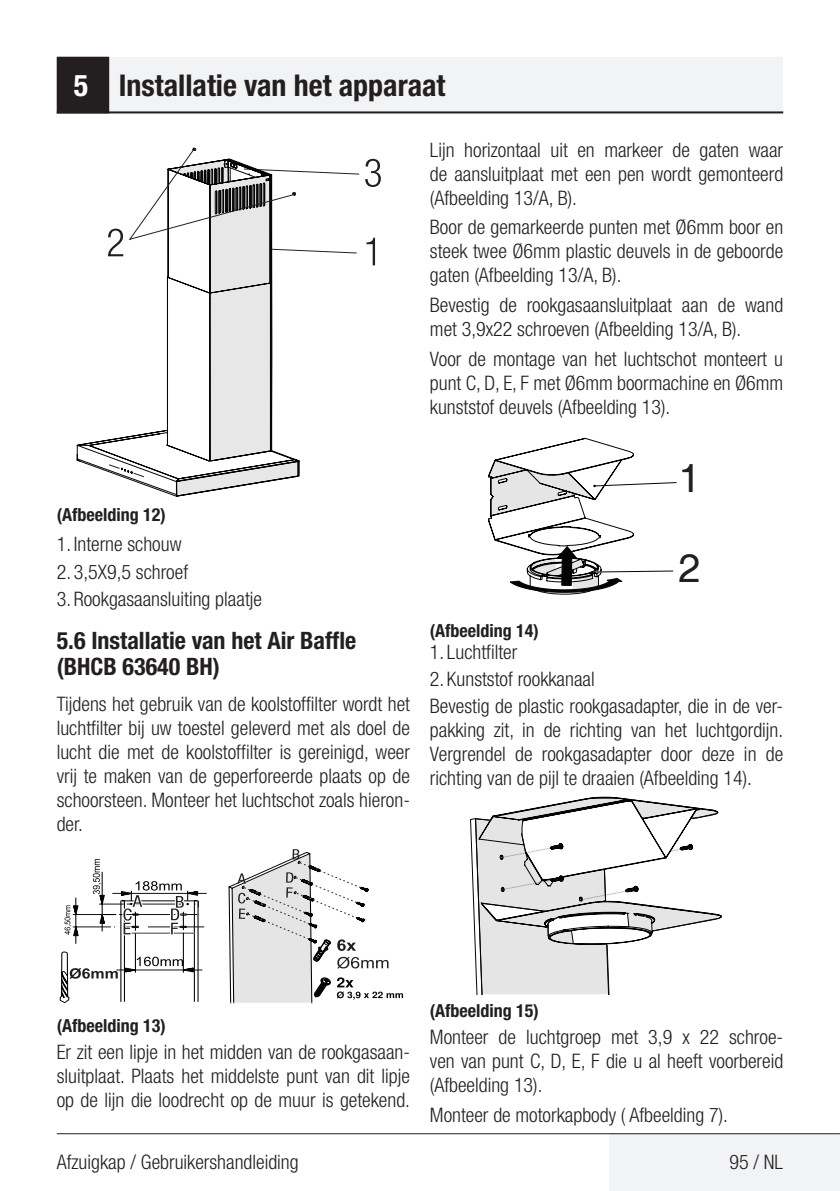
<style>
.page{position:relative;width:840px;height:1191px;background:#fff}
.page>*{position:absolute;margin:0;border:0;box-sizing:border-box;transform-origin:0 0}
.t1{font:39.8px "Helvetica";color:#231f20}
.Unite_Baslik_Icerik{font:700 condensed 30px "Helvetica Neue LT Pro";color:#231f20}
.Alt_Baslik_Icerik{font:700 condensed 24px/26px "Helvetica Neue LT Pro";color:#231f20}
.Duz_Metin{font:300 condensed 20px/24px "Helvetica Neue LT Pro";color:#231f20;text-align:justify}
.Tablo_yazi_baslik{font:700 condensed 18px "Helvetica Neue LT Pro";color:#231f20}
.s1{color:#fff}
</style>
<div class="page">
<div style="left:57px;top:57px;width:725px;height:56px;background:#f2f3f4"></div>
<hr style="left:57px;top:111px;width:725px;height:2px;background:#231f20">
<div style="left:58px;top:58px;width:50px;height:54px;background:#231f20"></div>
<div style="left:57px;top:57px;width:52px;height:56px;border:2px solid #231f20"></div>
<div style="left:609px;top:1133px;width:230px;height:58px;background:#f2f3f4"></div>
<hr style="left:57px;top:1133px;width:782px;height:1px;background:#231f20">
<svg style="left:77px;top:439px;width:104px;height:58px"></svg>
<svg style="left:365px;top:159px;width:15px;height:28px"></svg>
<svg style="left:366px;top:238px;width:9px;height:27px"></svg>
<svg style="left:108px;top:148px;width:251px;height:348px"></svg>
<svg style="left:228px;top:849px;width:175px;height:154px"></svg>
<svg style="left:60px;top:859px;width:146px;height:144px"></svg>
<svg style="left:488px;top:438px;width:188px;height:156px"></svg>
<svg style="left:491px;top:797px;width:230px;height:124px"></svg>
<svg style="left:470px;top:818px;width:241px;height:176px"></svg>
<svg style="left:500px;top:848px;width:182px;height:52px"></svg>
<p class="Unite_Baslik_Icerik" style="left:74px;top:67px;width:373px"><span class="s1">5</span> Installatie van het apparaat</p>
<p class="Duz_Metin" style="left:429px;top:137px;width:354px">Lijn horizontaal uit en markeer de gaten waar de aansluitplaat met een pen wordt gemonteerd (Afbeelding 13/A, B).</p>
<p class="Duz_Metin" style="left:429px;top:215px;width:354px">Boor de gemarkeerde punten met Ø6mm boor en steek twee Ø6mm plastic deuvels in de geboorde gaten (Afbeelding 13/A, B).</p>
<p class="Duz_Metin" style="left:429px;top:293px;width:354px">Bevestig de rookgasaansluitplaat aan de wand met 3,9x22 schroeven (Afbeelding 13/A, B).</p>
<p class="Duz_Metin" style="left:429px;top:346px;width:354px">Voor de montage van het luchtschot monteert u punt C, D, E, F met Ø6mm boormachine en Ø6mm kunststof deuvels (Afbeelding 13).</p>
<p class="Tablo_yazi_baslik" style="left:57px;top:504px;width:110px">(Afbeelding 12)</p>
<p class="Duz_Metin" style="left:57px;top:531px;width:126px">1. Interne schouw</p>
<p class="Duz_Metin" style="left:57px;top:559px;width:133px">2. 3,5X9,5 schroef</p>
<p class="Duz_Metin" style="left:57px;top:587px;width:207px">3. Rookgasaansluiting plaatje</p>
<p class="Alt_Baslik_Icerik" style="left:57px;top:627px;width:301px">5.6 Installatie van het Air Baffle (BHCB 63640 BH)</p>
<p class="Duz_Metin" style="left:57px;top:691px;width:354px">Tijdens het gebruik van de koolstoffilter wordt het luchtfilter bij uw toestel geleverd met als doel de lucht die met de koolstoffilter is gereinigd, weer vrij te maken van de geperforeerde plaats op de schoorsteen. Monteer het luchtschot zoals hieron&shy;der.</p>
<p class="t1" style="left:678px;top:455px;width:24px">1</p>
<p class="t1" style="left:678px;top:545px;width:24px">2</p>
<p class="Tablo_yazi_baslik" style="left:429px;top:619px;width:110px">(Afbeelding 14)</p>
<p class="Duz_Metin" style="left:429px;top:639px;width:89px">1. Luchtfilter</p>
<p class="Duz_Metin" style="left:429px;top:667px;width:166px">2. Kunststof rookkanaal</p>
<p class="Duz_Metin" style="left:429px;top:694px;width:354px">Bevestig de plastic rookgasadapter, die in de ver&shy;pakking zit, in de richting van het luchtgordijn.<br>Vergrendel de rookgasadapter door deze in de richting van de pijl te draaien (Afbeelding 14).</p>
<p class="Tablo_yazi_baslik" style="left:57px;top:1014px;width:110px">(Afbeelding 13)</p>
<p class="Duz_Metin" style="left:57px;top:1039px;width:354px">Er zit een lipje in het midden van de rookgasaan&shy;sluitplaat. Plaats het middelste punt van dit lipje op de lijn die loodrecht op de muur is getekend.</p>
<p class="Tablo_yazi_baslik" style="left:429px;top:999px;width:110px">(Afbeelding 15)</p>
<p class="Duz_Metin" style="left:429px;top:1024px;width:354px">Monteer de luchtgroep met 3,9 x 22 schroe&shy;ven van punt C, D, E, F die u al heeft voorbereid (Afbeelding 13).</p>
<p class="Duz_Metin" style="left:429px;top:1102px;width:299px">Monteer de motorkapbody ( Afbeelding 7).</p>
<p class="Duz_Metin" style="left:57px;top:1150px;width:243px">Afzuigkap / Gebruikershandleiding</p>
<p class="Duz_Metin" style="left:729px;top:1149px;width:55px">95 / NL</p>
</div>
